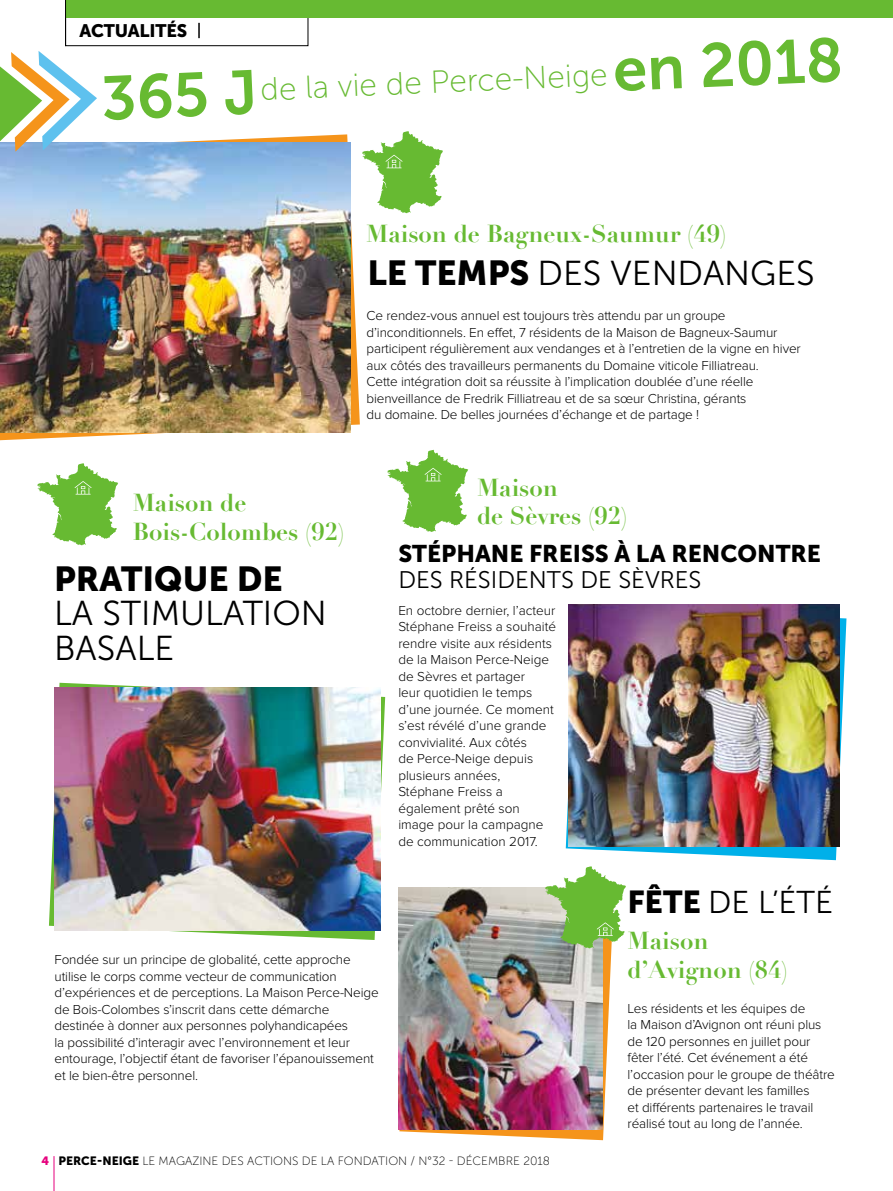
<style>
.page{position:relative;width:893px;height:1191px;background:#fff}
.page>*{position:absolute;margin:0;border:0;box-sizing:border-box;transform-origin:0 0}
.t1{font:61.5px "Museo Sans 700";color:#67ba32}
.t2{font:34.5px/34.5px "Museo Sans 300";color:#000}
.t3{font:34.5px "Museo Sans 900";color:#000}
.t4{font:31.8px "Museo Sans 100";color:#67ba32}
.t5{font:31.5px "Museo Sans 300";color:#000}
.t6{font:700 24px/28.8px "Didot";color:#67ba32}
.t7{font:24px "Museo Sans 900";color:#000}
.t8{font:24px "Museo Sans 300";color:#000}
.t9{font:18px "Museo Sans 900";letter-spacing:-.01em;color:#000}
.t10{font:300 13.5px/16.5px "Proxima Nova";letter-spacing:-.01em;color:#000}
.t11{font:12px "Museo Sans 100";color:#000}
.s1{font-family:"Museo Sans 900"}
.s2{font-family:"Museo Sans 900";color:#e6007d}
</style>
<div class="page">
<hr style="left:54px;top:1156px;width:1px;height:35px;background:#e6007d">
<div style="left:65px;top:15px;width:243px;height:31px;border:1px solid #000"></div>
<svg style="left:198px;top:23px;width:2px;height:15px"></svg>
<div style="left:66px;top:0;width:827px;height:17px;background:#67ba32"></div>
<hr style="left:65px;top:0;width:1px;height:46px;background:#000">
<svg style="left:0;top:134px;width:360px;height:306px"></svg>
<img style="left:0;top:142px;width:350px;height:291px">
<svg style="left:566px;top:606px;width:280px;height:254px"></svg>
<img style="left:569px;top:604px;width:270px;height:242px">
<svg style="left:399px;top:948px;width:213px;height:192px"></svg>
<img style="left:398px;top:887px;width:204px;height:242px">
<svg style="left:0;top:51px;width:97px;height:101px"></svg>
<svg style="left:362px;top:131px;width:81px;height:82px"></svg>
<svg style="left:37px;top:463px;width:81px;height:82px"></svg>
<svg style="left:387px;top:450px;width:81px;height:82px"></svg>
<svg style="left:545px;top:866px;width:81px;height:82px"></svg>
<svg style="left:49px;top:683px;width:336px;height:257px"></svg>
<img style="left:55px;top:687px;width:326px;height:243px">
<h3 class="t9" style="left:79px;top:20px;width:109px">ACTUALITÉS</h3>
<h1 class="t1" style="left:99px;top:65px;width:158px;rotate:-3deg">365 J</h1>
<h3 class="t4" style="left:260px;top:71px;width:349px;rotate:-2deg">de la vie de Perce-Neige</h3>
<h1 class="t1" style="left:611px;top:37px;width:232px;rotate:-3deg">en 2018</h1>
<h3 class="t6" style="left:366px;top:219px;width:362px">Maison de Bagneux-Saumur (49)</h3>
<h2 class="t2" style="left:367px;top:256px;width:449px"><span class="s1">LE TEMPS</span> DES VENDANGES</h2>
<p class="t10" style="left:367px;top:307px;width:436px">Ce rendez-vous annuel est toujours très attendu par un groupe d’inconditionnels. En effet, 7 résidents de la Maison de Bagneux-Saumur participent régulièrement aux vendanges et à l’entretien de la vigne en hiver aux côtés des travailleurs permanents du Domaine viticole Filliatreau.<br>Cette intégration doit sa réussite à l’implication doublée d’une réelle bienveillance de Fredrik Filliatreau et de sa sœur Christina, gérants<br>du domaine. De belles journées d’échange et de partage !</p>
<h3 class="t6" style="left:133px;top:488px;width:213px">Maison de<br>Bois-Colombes (92)</h3>
<h2 class="t3" style="left:54px;top:559px;width:230px">PRATIQUE DE</h2>
<h2 class="t2" style="left:54px;top:596px;width:274px">LA STIMULATION<br>BASALE</h2>
<p class="t10" style="left:55px;top:951px;width:326px">Fondée sur un principe de globalité, cette approche utilise le corps comme vecteur de communication d’expériences et de perceptions. La Maison Perce-Neige de Bois-Colombes s’inscrit dans cette démarche destinée à donner aux personnes polyhandicapées<br>la possibilité d’interagir avec l’environnement et leur entourage, l’objectif étant de favoriser l’épanouissement et le bien-être personnel.</p>
<h3 class="t6" style="left:477px;top:473px;width:152px">Maison<br>de Sèvres (92)</h3>
<h3 class="t7" style="left:398px;top:540px;width:424px">STÉPHANE FREISS À LA RENCONTRE</h3>
<h3 class="t8" style="left:398px;top:566px;width:305px">DES RÉSIDENTS DE SÈVRES</h3>
<p class="t10" style="left:398px;top:602px;width:159px">En octobre dernier, l’acteur<br>Stéphane Freiss a souhaité rendre visite aux résidents de la Maison Perce-Neige de Sèvres et partager<br>leur quotidien le temps d’une journée. Ce moment s’est révélé d’une grande convivialité. Aux côtés<br>de Perce-Neige depuis plusieurs années,<br>Stéphane Freiss a également prêté son image pour la campagne de communication 2017.</p>
<h3 class="t5" style="left:627px;top:885px;width:207px"><span class="s1">FÊTE</span> DE L’ÉTÉ</h3>
<h3 class="t6" style="left:628px;top:926px;width:162px">Maison d’Avignon (84)</h3>
<p class="t10" style="left:628px;top:1000px;width:209px">Les résidents et les équipes de<br>la Maison d’Avignon ont réuni plus de 120 personnes en juillet pour fêter l’été. Cet événement a été l’occasion pour le groupe de théâtre de présenter devant les familles<br>et différents partenaires le travail réalisé tout au long de l’année.</p>
<p class="t11" style="left:41px;top:1155px;width:510px"><span class="s2">4</span> <span class="s1">PERCE-NEIGE</span> LE MAGAZINE DES ACTIONS DE LA FONDATION / N°32 - DÉCEMBRE 2018</p>
</div>
